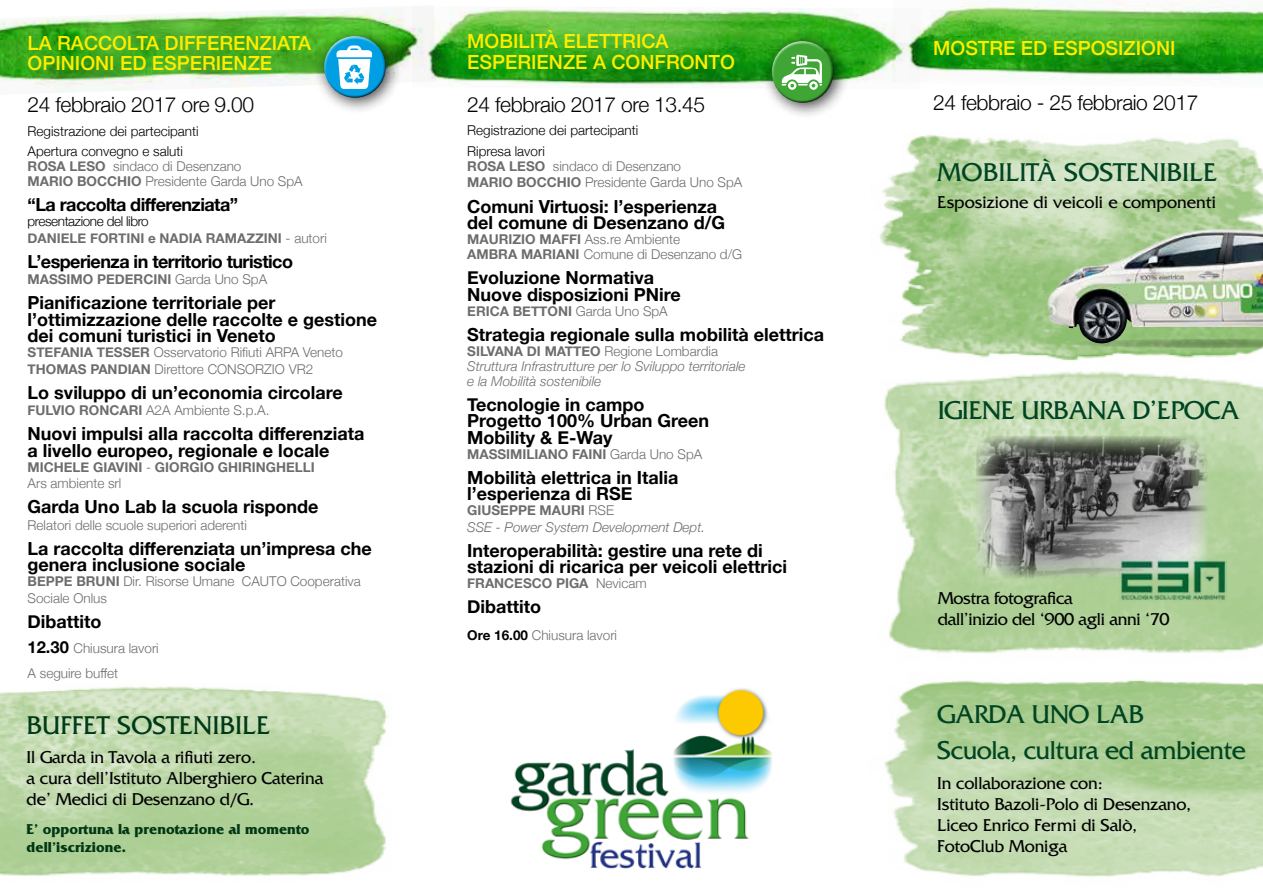
<style>
.page{position:relative;width:1263px;height:893px;background:#fff}
.page>*{position:absolute;margin:0;border:0;box-sizing:border-box;transform-origin:0 0}
.t1{font:27px/36px "Friz Quadrata Std";letter-spacing:-.02em;color:#004423}
.t2{font:27px "Friz Quadrata Std";color:#004423}
.t3{font:300 21px "Helvetica Neue";letter-spacing:-.02em;color:#000}
.t4{font:500 19.5px/21.6px "Helvetica Neue";color:#ffed00}
.t5{font:700 18px/16.5px "Helvetica Neue";color:#000}
.t6{font:18px/21px "Friz Quadrata Std";letter-spacing:-.01em;color:#000}
.t7{font:700 18px "Helvetica Neue";letter-spacing:-.03em;color:#000}
.t8{font:700 15px/18px "Friz Quadrata Std";color:#004423}
.t9{font:300 13.5px/16.5px "Helvetica Neue";color:#6d6d6c}
.t10{font:700 13.5px/16.5px "Helvetica Neue";color:#6d6d6c}
.t11{font:italic 300 13.5px/15px "Helvetica Neue";color:#6d6d6c}
.t12{font:300 13.5px/20.7px "Helvetica Neue";color:#000}
.s1{font-weight:700}
.s2{font-weight:300}
.s3{font-weight:700;font-style:normal}
.s4{font-style:normal}
.s5{font-weight:700;color:#000}
.s6{font-weight:300;color:#000}
.s7{font-weight:700;font-size:16.5px;color:#000}
</style>
<div class="page">
<img style="left:0;top:8px;width:412px;height:84px">
<img style="left:412px;top:7px;width:480px;height:81px">
<img style="left:892px;top:3px;width:371px;height:79px">
<img style="left:879px;top:135px;width:384px;height:226px">
<img style="left:884px;top:371px;width:379px;height:283px">
<img style="left:975px;top:436px;width:233px;height:143px">
<img style="left:1043px;top:227px;width:220px;height:117px">
<svg style="left:1064px;top:339px;width:199px;height:9px;background:#7ca066"></svg>
<div style="left:761px;top:30px;width:89px;height:90px;background:#000;opacity:.75"></div>
<div style="left:772px;top:38px;width:60px;height:49px;background:#fff;opacity:.75"></div>
<div style="left:772px;top:51px;width:64px;height:53px;background:#000;opacity:.75"></div>
<div style="left:313px;top:25px;width:89px;height:90px;background:#000;opacity:.75"></div>
<div style="left:323px;top:33px;width:62px;height:49px;background:#fff;opacity:.75"></div>
<div style="left:325px;top:46px;width:63px;height:53px;background:#000;opacity:.75"></div>
<img style="left:884px;top:680px;width:379px;height:197px">
<img style="left:510px;top:688px;width:262px;height:181px">
<img style="left:1119px;top:557px;width:107px;height:44px">
<img style="left:0;top:686px;width:388px;height:190px">
<p class="t4" style="left:467px;top:29px;width:269px">MOBILITÀ ELETTRICA<br>ESPERIENZE A CONFRONTO</p>
<p class="t3" style="left:467px;top:87px;width:239px">24 febbraio 2017 ore 13.45</p>
<p class="t12" style="left:467px;top:119px;width:173px">Registrazione dei partecipanti<br>Ripresa lavori</p>
<p class="t9" style="left:467px;top:157px;width:277px"><span class="s1">ROSA LESO</span> sindaco di Desenzano<br><span class="s1">MARIO BOCCHIO</span> Presidente Garda Uno SpA</p>
<p class="t5" style="left:467px;top:198px;width:259px">Comuni Virtuosi: l’esperienza del comune di Desenzano d/G</p>
<p class="t9" style="left:467px;top:231px;width:276px;line-height:15px"><span class="s1">MAURIZIO MAFFI</span> Ass.re Ambiente<br><span class="s1">AMBRA MARIANI</span> Comune di Desenzano d/G</p>
<p class="t5" style="left:467px;top:270px;width:215px">Evoluzione Normativa<br>Nuove disposizioni PNire</p>
<p class="t10" style="left:467px;top:303px;width:202px">ERICA BETTONI <span class="s2">Garda Uno SpA</span></p>
<p class="t5" style="left:467px;top:326px;width:358px">Strategia regionale sulla mobilità elettrica</p>
<p class="t11" style="left:467px;top:343px;width:280px"><span class="s3">SILVANA DI MATTEO</span> <span class="s4">Regione Lombardia<br></span>Struttura Infrastrutture per lo Sviluppo territoriale e la Mobilità sostenibile</p>
<p class="t5" style="left:467px;top:396px;width:243px">Tecnologie in campo<br>Progetto 100% Urban Green<br>Mobility &amp; E-Way</p>
<p class="t10" style="left:467px;top:446px;width:236px">MASSIMILIANO FAINI <span class="s2">Garda Uno SpA</span></p>
<p class="t5" style="left:467px;top:469px;width:213px">Mobilità elettrica in Italia l’esperienza di RSE</p>
<p class="t11" style="left:467px;top:501px;width:239px;line-height:16.5px"><span class="s3">GIUSEPPE MAURI</span> <span class="s4">RSE<br></span>SSE - Power System Development Dept.</p>
<p class="t5" style="left:467px;top:542px;width:321px">Interoperabilità: gestire una rete di stazioni di ricarica per veicoli elettrici</p>
<p class="t10" style="left:467px;top:575px;width:181px">FRANCESCO PIGA <span class="s2">Nevicam</span></p>
<p class="t5" style="left:467px;top:599px;width:75px">Dibattito</p>
<p class="t9" style="left:467px;top:626px;width:151px"><span class="s5">Ore 16.00</span> Chiusura lavori</p>
<p class="t4" style="left:28px;top:32px;width:285px">LA RACCOLTA DIFFERENZIATA</p>
<p class="t4" style="left:933px;top:37px;width:244px">MOSTRE ED ESPOSIZIONI</p>
<p class="t4" style="left:28px;top:51px;width:246px">OPINIONI ED ESPERIENZE</p>
<p class="t3" style="left:28px;top:88px;width:228px">24 febbraio 2017 ore 9.00</p>
<p class="t12" style="left:28px;top:120px;width:173px">Registrazione dei partecipanti<br>Apertura convegno e saluti</p>
<p class="t9" style="left:28px;top:158px;width:277px;line-height:15px"><span class="s1">ROSA LESO</span> sindaco di Desenzano<br><span class="s1">MARIO BOCCHIO</span> Presidente Garda Uno SpA</p>
<p class="t7" style="left:28px;top:191px;width:212px">“La raccolta differenziata”</p>
<p class="t10" style="left:28px;top:214px;width:301px"><span class="s6">presentazione del libro<br></span>DANIELE FORTINI e NADIA RAMAZZINI <span class="s2">- autori</span></p>
<p class="t7" style="left:28px;top:247px;width:267px">L’esperienza in territorio turistico</p>
<p class="t10" style="left:28px;top:272px;width:241px">MASSIMO PEDERCINI <span class="s2">Garda Uno SpA</span></p>
<p class="t5" style="left:28px;top:295px;width:351px">Pianificazione territoriale per l’ottimizzazione delle raccolte e gestione dei comuni turistici in Veneto</p>
<p class="t9" style="left:28px;top:344px;width:317px"><span class="s1">STEFANIA TESSER</span> Osservatorio Rifiuti ARPA Veneto<br><span class="s1">THOMAS PANDIAN</span> Direttore CONSORZIO VR2</p>
<p class="t5" style="left:28px;top:385px;width:317px">Lo sviluppo di un’economia circolare</p>
<p class="t9" style="left:28px;top:402px;width:243px"><span class="s1">FULVIO RONCARI</span> A2A Ambiente S.p.A.</p>
<p class="t5" style="left:28px;top:426px;width:338px">Nuovi impulsi alla raccolta differenziata a livello europeo, regionale e locale</p>
<p class="t10" style="left:28px;top:459px;width:289px">MICHELE GIAVINI <span class="s2">-</span> GIORGIO GHIRINGHELLI<br><span class="s2">Ars ambiente srl</span></p>
<p class="t5" style="left:28px;top:499px;width:292px">Garda Uno Lab la scuola risponde</p>
<p class="t9" style="left:28px;top:516px;width:221px">Relatori delle scuole superiori aderenti</p>
<p class="t5" style="left:28px;top:541px;width:346px">La raccolta differenziata un’impresa che genera inclusione sociale</p>
<p class="t9" style="left:28px;top:573px;width:335px"><span class="s1">BEPPE BRUNI</span> Dir. Risorse Umane CAUTO Cooperativa<br>Sociale Onlus</p>
<p class="t5" style="left:28px;top:614px;width:75px">Dibattito</p>
<p class="t9" style="left:28px;top:635px;width:133px;line-height:25px"><span class="s7">12.30</span> Chiusura lavori<br>A seguire buffet</p>
<h1 class="t2" style="left:27px;top:710px;width:245px">BUFFET SOSTENIBILE</h1>
<p class="t6" style="left:27px;top:747px;width:298px">Il Garda in Tavola a rifiuti zero.<br>a cura dell’Istituto Alberghiero Caterina de’ Medici di Desenzano d/G.</p>
<p class="t8" style="left:27px;top:820px;width:284px">E’ opportuna la prenotazione al momento dell’iscrizione.</p>
<p class="t3" style="left:933px;top:86px;width:267px">24 febbraio - 25 febbraio 2017</p>
<h1 class="t2" style="left:937px;top:157px;width:281px">MOBILITÀ SOSTENIBILE</h1>
<p class="t6" style="left:937px;top:192px;width:280px">Esposizione di veicoli e componenti</p>
<h1 class="t1" style="left:938px;top:393px;width:303px">IGIENE URBANA D’EPOCA</h1>
<p class="t6" style="left:938px;top:588px;width:233px">Mostra fotografica<br>dall’inizio del ‘900 agli anni ‘70</p>
<h1 class="t1" style="left:937px;top:696px;width:310px">GARDA UNO LAB<br>Scuola, cultura ed ambiente</h1>
<p class="t6" style="left:937px;top:773px;width:255px">In collaborazione con:<br>Istituto Bazoli-Polo di Desenzano,<br>Liceo Enrico Fermi di Salò,<br>FotoClub Moniga</p>
</div>
